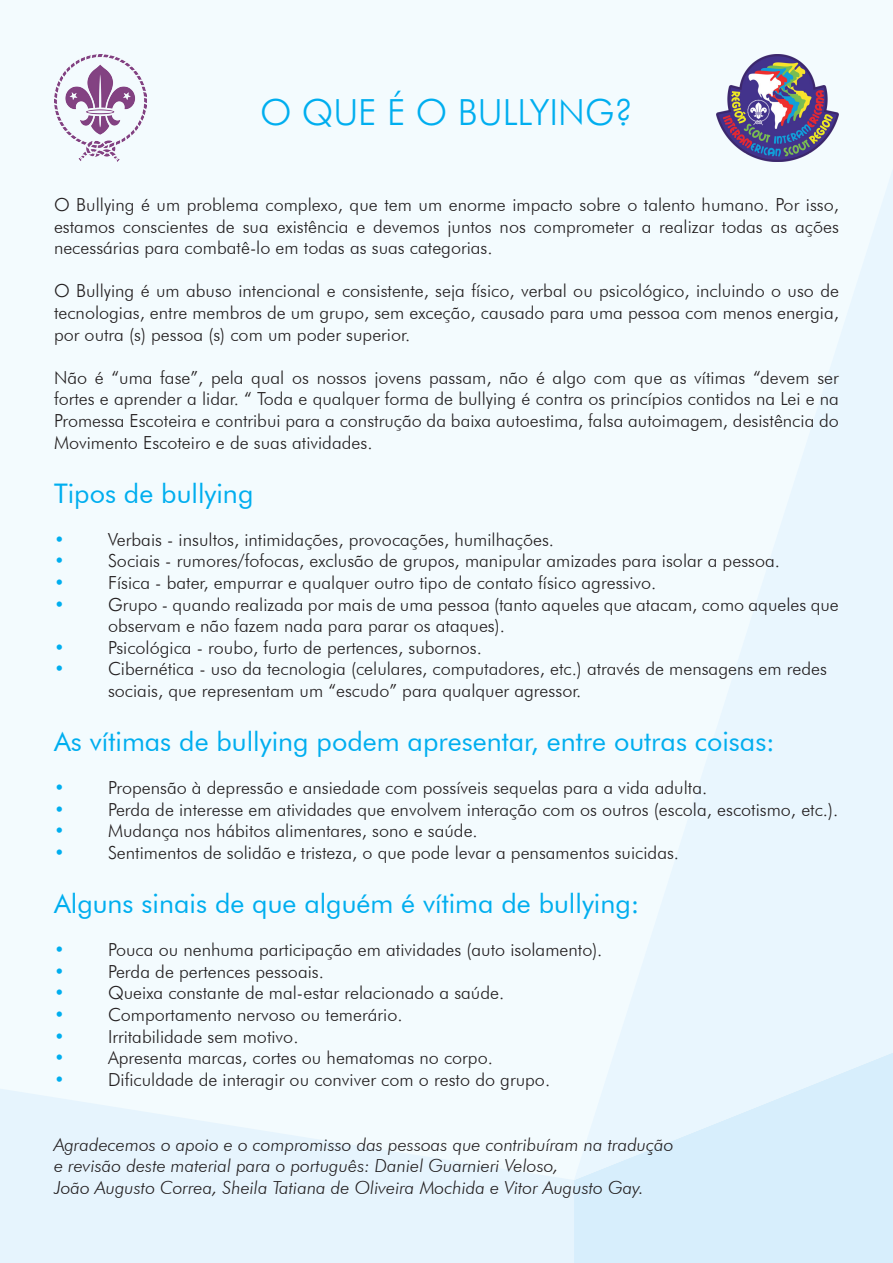
<style>
.page{position:relative;width:893px;height:1263px;background:#f3fbfe}
.page>*{position:absolute;margin:0;border:0;box-sizing:border-box;transform-origin:0 0}
.t1{font:300 36px "Futura BT";color:#00aeef}
.t2{font:27px "Futura BT";color:#00aeef}
.t3{font:300 18px/21.6px "Futura BT";color:#231f20;text-align:justify}
.t4{font:italic 300 18px "Futura BT";color:#231f20}
.t5{font:300 18px "Futura BT";color:#00aeef}
</style>
<div class="page">
<div style="left:574px;top:1180px;width:319px;height:83px;background:#d7eefc"></div>
<svg style="left:0;top:1089px;width:574px;height:174px;fill:#e6f4fd"></svg>
<svg style="left:575px;top:1053px;width:318px;height:127px"></svg>
<img style="left:54px;top:54px;width:93px;height:107px">
<img style="left:717px;top:54px;width:122px;height:107px">
<p class="t1" style="left:260px;top:90px;width:374px">O QUE É O BULLYING?</p>
<p class="t3" style="left:54px;top:194px;width:786px">O Bullying é um problema complexo, que tem um enorme impacto sobre o talento humano. Por isso, estamos conscientes de sua existência e devemos juntos nos comprometer a realizar todas as ações necessárias para combatê-lo em todas as suas categorias.</p>
<p class="t3" style="left:54px;top:280px;width:786px">O Bullying é um abuso intencional e consistente, seja físico, verbal ou psicológico, incluindo o uso de tecnologias, entre membros de um grupo, sem exceção, causado para uma pessoa com menos energia, por outra (s) pessoa (s) com um poder superior.</p>
<p class="t3" style="left:54px;top:366px;width:786px">Não é “uma fase”, pela qual os nossos jovens passam, não é algo com que as vítimas “devem ser fortes e aprender a lidar. “ Toda e qualquer forma de bullying é contra os princípios contidos na Lei e na Promessa Escoteira e contribui para a construção da baixa autoestima, falsa autoimagem, desistência do Movimento Escoteiro e de suas atividades.</p>
<p class="t2" style="left:54px;top:477px;width:201px">Tipos de bullying</p>
<p class="t5" style="left:54px;top:528px;width:12px">•</p>
<p class="t3" style="left:108px;top:528px;width:448px">Verbais - insultos, intimidações, provocações, humilhações.</p>
<p class="t5" style="left:54px;top:550px;width:12px">•</p>
<p class="t3" style="left:108px;top:550px;width:673px">Sociais - rumores/fofocas, exclusão de grupos, manipular amizades para isolar a pessoa.</p>
<p class="t5" style="left:54px;top:572px;width:12px">•</p>
<p class="t3" style="left:108px;top:572px;width:550px">Física - bater, empurrar e qualquer outro tipo de contato físico agressivo.</p>
<p class="t5" style="left:54px;top:593px;width:12px">•</p>
<p class="t3" style="left:108px;top:593px;width:732px">Grupo - quando realizada por mais de uma pessoa (tanto aqueles que atacam, como aqueles que</p>
<p class="t3" style="left:108px;top:615px;width:398px">observam e não fazem nada para parar os ataques).</p>
<p class="t5" style="left:54px;top:636px;width:12px">•</p>
<p class="t3" style="left:108px;top:636px;width:375px">Psicológica - roubo, furto de pertences, subornos.</p>
<p class="t5" style="left:54px;top:658px;width:12px">•</p>
<p class="t3" style="left:108px;top:658px;width:720px">Cibernética - uso da tecnologia (celulares, computadores, etc.) através de mensagens em redes</p>
<p class="t3" style="left:108px;top:680px;width:475px">sociais, que representam um “escudo” para qualquer agressor.</p>
<p class="t2" style="left:54px;top:725px;width:722px">As vítimas de bullying podem apresentar, entre outras coisas:</p>
<p class="t5" style="left:54px;top:777px;width:12px">•</p>
<p class="t3" style="left:108px;top:777px;width:601px">Propensão à depressão e ansiedade com possíveis sequelas para a vida adulta.</p>
<p class="t5" style="left:54px;top:798px;width:12px">•</p>
<p class="t3" style="left:108px;top:798px;width:732px">Perda de interesse em atividades que envolvem interação com os outros (escola, escotismo, etc.).</p>
<p class="t5" style="left:54px;top:820px;width:12px">•</p>
<p class="t3" style="left:108px;top:820px;width:371px">Mudança nos hábitos alimentares, sono e saúde.</p>
<p class="t5" style="left:54px;top:842px;width:12px">•</p>
<p class="t3" style="left:108px;top:842px;width:573px">Sentimentos de solidão e tristeza, o que pode levar a pensamentos suicidas.</p>
<p class="t2" style="left:54px;top:887px;width:587px">Alguns sinais de que alguém é vítima de bullying:</p>
<p class="t5" style="left:54px;top:939px;width:12px">•</p>
<p class="t3" style="left:108px;top:939px;width:496px">Pouca ou nenhuma participação em atividades (auto isolamento).</p>
<p class="t5" style="left:54px;top:960px;width:12px">•</p>
<p class="t3" style="left:108px;top:960px;width:217px">Perda de pertences pessoais.</p>
<p class="t5" style="left:54px;top:982px;width:12px">•</p>
<p class="t3" style="left:108px;top:982px;width:398px">Queixa constante de mal-estar relacionado a saúde.</p>
<p class="t5" style="left:54px;top:1004px;width:12px">•</p>
<p class="t3" style="left:108px;top:1004px;width:296px">Comportamento nervoso ou temerário.</p>
<p class="t5" style="left:54px;top:1025px;width:12px">•</p>
<p class="t3" style="left:108px;top:1025px;width:192px">Irritabilidade sem motivo.</p>
<p class="t5" style="left:54px;top:1047px;width:12px">•</p>
<p class="t3" style="left:108px;top:1047px;width:386px">Apresenta marcas, cortes ou hematomas no corpo.</p>
<p class="t5" style="left:54px;top:1068px;width:12px">•</p>
<p class="t3" style="left:108px;top:1068px;width:444px">Dificuldade de interagir ou conviver com o resto do grupo.</p>
<p class="t4" style="left:54px;top:1133px;width:621px">Agradecemos o apoio e o compromisso das pessoas que contribuíram na tradução</p>
<p class="t4" style="left:54px;top:1155px;width:506px">e revisão deste material para o português: Daniel Guarnieri Veloso,</p>
<p class="t4" style="left:54px;top:1176px;width:591px">João Augusto Correa, Sheila Tatiana de Oliveira Mochida e Vitor Augusto Gay.</p>
</div>
